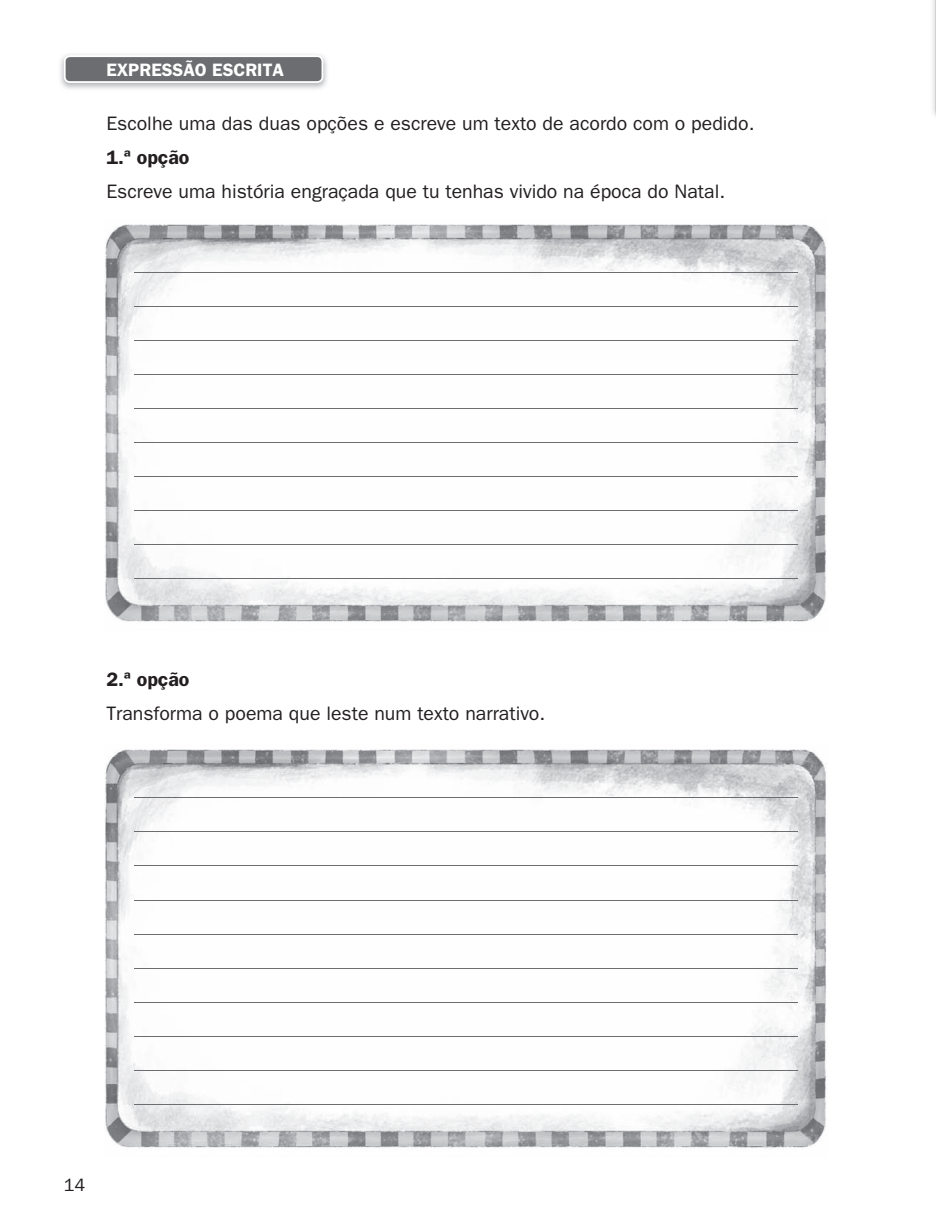
<style>
.page{position:relative;width:936px;height:1221px;background:#fff}
.page>*{position:absolute;margin:0;border:0;box-sizing:border-box;transform-origin:0 0}
.t1{font:19.5px/34px "ITC Franklin Gothic Std";color:#231f20}
.t2{font:600 18px "ITC Franklin Gothic Std";color:#fff}
.t3{font:18px "ITC Franklin Gothic Std";color:#231f20}
.s1{font-weight:600}
</style>
<div class="page">
<img style="left:933px;top:0;width:3px;height:116px">
<img style="left:105px;top:224px;width:722px;height:399px">
<img style="left:60px;top:54px;width:267px;height:35px">
<svg style="left:64px;top:55px;width:259px;height:28px;background:#828285"></svg>
<hr style="left:134px;top:272px;width:664px;height:1px;background:#6c6d70">
<hr style="left:134px;top:306px;width:664px;height:1px;background:#6c6d70">
<hr style="left:134px;top:340px;width:664px;height:1px;background:#6c6d70">
<hr style="left:134px;top:374px;width:664px;height:1px;background:#6c6d70">
<hr style="left:134px;top:408px;width:664px;height:1px;background:#6c6d70">
<hr style="left:134px;top:442px;width:664px;height:1px;background:#6c6d70">
<hr style="left:134px;top:476px;width:664px;height:1px;background:#6c6d70">
<hr style="left:134px;top:510px;width:664px;height:1px;background:#6c6d70">
<hr style="left:134px;top:544px;width:664px;height:1px;background:#6c6d70">
<hr style="left:134px;top:578px;width:664px;height:1px;background:#6c6d70">
<img style="left:105px;top:749px;width:721px;height:400px">
<hr style="left:134px;top:797px;width:664px;height:1px;background:#6c6d70">
<hr style="left:134px;top:831px;width:664px;height:1px;background:#6c6d70">
<hr style="left:134px;top:865px;width:664px;height:1px;background:#6c6d70">
<hr style="left:134px;top:899px;width:664px;height:1px;background:#6c6d70">
<hr style="left:134px;top:933px;width:664px;height:1px;background:#6c6d70">
<hr style="left:134px;top:967px;width:664px;height:1px;background:#6c6d70">
<hr style="left:134px;top:1001px;width:664px;height:1px;background:#6c6d70">
<hr style="left:134px;top:1035px;width:664px;height:1px;background:#6c6d70">
<hr style="left:134px;top:1069px;width:664px;height:1px;background:#6c6d70">
<hr style="left:134px;top:1103px;width:664px;height:1px;background:#6c6d70">
<p class="t2" style="left:106px;top:59px;width:179px">EXPRESSÃO ESCRITA</p>
<p class="t1" style="left:106px;top:107px;width:649px">Escolhe uma das duas opções e escreve um texto de acordo com o pedido.<br><span class="s1">1.ª opção<br></span>Escreve uma história engraçada que tu tenhas vivido na época do Natal.</p>
<p class="t1" style="left:106px;top:662px;width:440px"><span class="s1">2.ª opção<br></span>Transforma o poema que leste num texto narrativo.</p>
<p class="t3" style="left:64px;top:1174px;width:23px">14</p>
</div>
